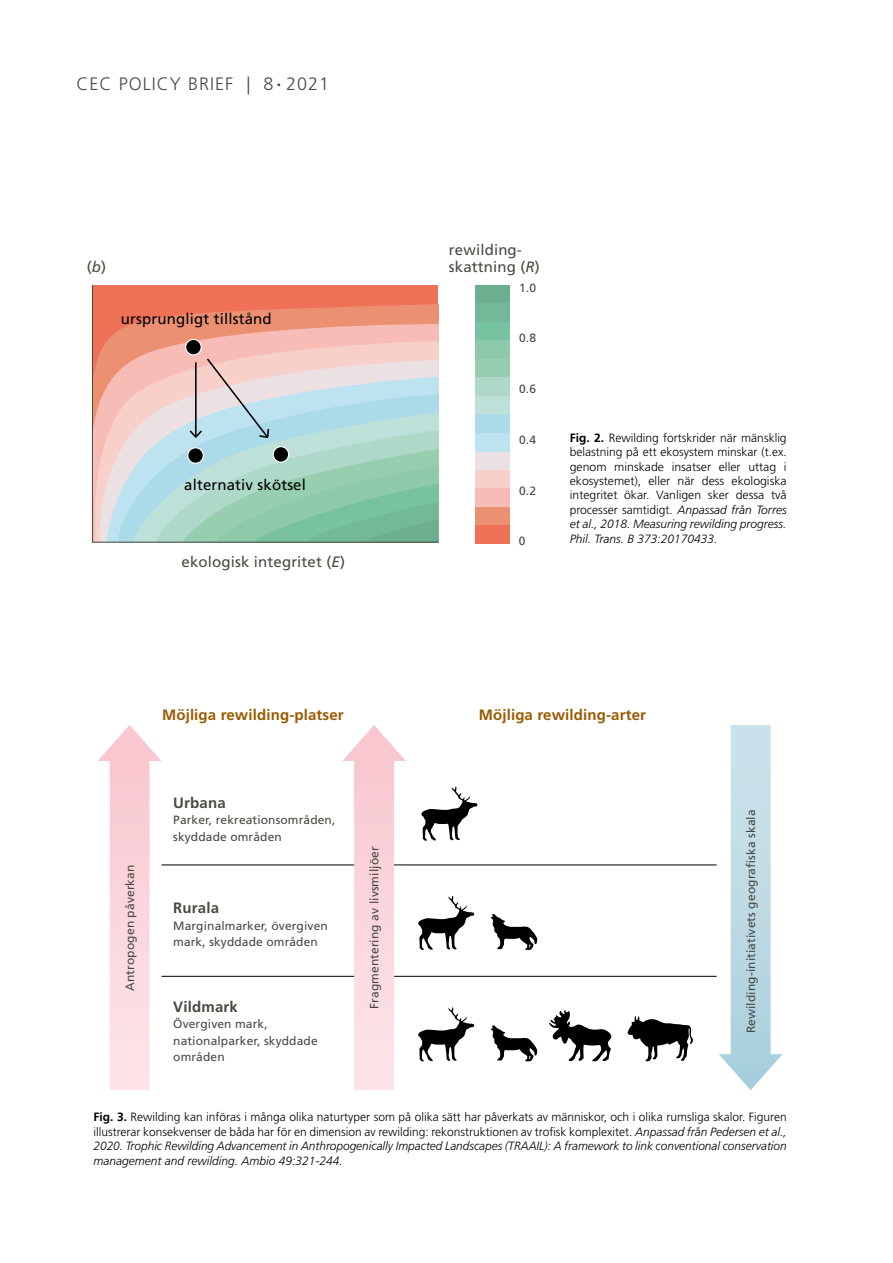
<style>
.page{position:relative;width:893px;height:1263px;background:#fff}
.page>*{position:absolute;margin:0;border:0;box-sizing:border-box;transform-origin:0 0}
.t1{font:300 18px "Frutiger LT Std";letter-spacing:.06em;color:#4a4941}
.t2{font:15px/16.5px "Frutiger LT Std";letter-spacing:.01em;color:#4a4941}
.t3{font:700 15px "Frutiger LT Std";letter-spacing:.01em;color:#9a5b02}
.t4{font:15px "Frutiger LT Std";letter-spacing:.01em;color:#000}
.t5{font:700 15px "Frutiger LT Std";letter-spacing:.01em;color:#4a4941}
.bildtext{font:300 12px/14.4px "Frutiger LT Std";color:#000;text-align:justify}
.t6{font:12px/16.5px "Frutiger LT Std";letter-spacing:.01em;color:#4a4941}
.s1{font-weight:700}
.s2{font-style:italic}
</style>
<div class="page">
<div style="left:476px;top:285px;width:34px;height:18px;background:#6dae90"></div>
<div style="left:476px;top:303px;width:34px;height:19px;background:#73b999"></div>
<div style="left:476px;top:322px;width:34px;height:18px;background:#76c2a1"></div>
<div style="left:476px;top:340px;width:34px;height:19px;background:#8dc9aa"></div>
<div style="left:476px;top:359px;width:34px;height:18px;background:#97ceb0"></div>
<div style="left:476px;top:451px;width:34px;height:19px;background:#ebe0e2"></div>
<div style="left:476px;top:377px;width:34px;height:19px;background:#aed8c8"></div>
<div style="left:476px;top:470px;width:34px;height:18px;background:#f8d0ca"></div>
<div style="left:476px;top:396px;width:34px;height:18px;background:#bde0d9"></div>
<div style="left:476px;top:488px;width:34px;height:19px;background:#f7bcb5"></div>
<div style="left:476px;top:414px;width:34px;height:19px;background:#abdae9"></div>
<div style="left:476px;top:507px;width:34px;height:18px;background:#ec9072"></div>
<div style="left:476px;top:433px;width:34px;height:18px;background:#bde3f0"></div>
<div style="left:476px;top:525px;width:34px;height:19px;background:#ee7158"></div>
<svg style="left:92px;top:285px;width:347px;height:258px"></svg>
<div style="left:186px;top:339px;width:15px;height:16px;background:#000;border-radius:50%"></div>
<div style="left:185px;top:339px;width:17px;height:16px;border:1px solid #fff;border-radius:50%"></div>
<svg style="left:132px;top:357px;width:306px;height:185px"></svg>
<hr style="left:161px;top:865px;width:556px;height:1px;background:#000">
<hr style="left:161px;top:976px;width:556px;height:1px;background:#000">
<svg style="left:418px;top:896px;width:57px;height:54px"></svg>
<svg style="left:418px;top:1007px;width:57px;height:54px"></svg>
<svg style="left:421px;top:786px;width:57px;height:55px"></svg>
<svg style="left:490px;top:913px;width:47px;height:37px"></svg>
<svg style="left:490px;top:1025px;width:47px;height:36px"></svg>
<svg style="left:549px;top:1010px;width:63px;height:51px"></svg>
<svg style="left:627px;top:1016px;width:66px;height:45px"></svg>
<svg style="left:98px;top:725px;width:63px;height:365px"></svg>
<svg style="left:342px;top:725px;width:64px;height:365px"></svg>
<svg style="left:719px;top:725px;width:63px;height:365px"></svg>
<h1 class="t1" style="left:77px;top:74px;width:254px">CEC POLICY BRIEF | 8<span class="s1">·</span> 2021</h1>
<p class="t2" style="left:87px;top:258px;width:21px">(<span class="s2">b</span>)</p>
<p class="t4" style="left:121px;top:310px;width:152px">ursprungligt tillstånd</p>
<p class="t4" style="left:184px;top:476px;width:123px">alternativ skötsel</p>
<p class="t2" style="left:182px;top:554px;width:165px">ekologisk integritet (<span class="s2">E</span>)</p>
<p class="t3" style="left:162px;top:706px;width:183px">Möjliga rewilding-platser</p>
<p class="t6" style="left:122px;top:991px;width:128px;rotate:-90deg">Antropogen påverkan</p>
<p class="t5" style="left:173px;top:794px;width:54px">Urbana</p>
<p class="t6" style="left:173px;top:812px;width:164px">Parker, rekreationsområden, skyddade områden</p>
<p class="t5" style="left:173px;top:899px;width:47px">Rurala</p>
<p class="t6" style="left:173px;top:917px;width:156px">Marginalmarker, övergiven mark, skyddade områden</p>
<p class="t5" style="left:173px;top:998px;width:66px">Vildmark</p>
<p class="t6" style="left:173px;top:1016px;width:146px">Övergiven mark, nationalparker, skyddade områden</p>
<p class="t6" style="left:366px;top:1009px;width:164px;rotate:-90deg">Fragmentering av livsmiljöer</p>
<p class="t2" style="left:449px;top:242px;width:92px">rewilding&shy;skattning (<span class="s2">R</span>)</p>
<p class="t6" style="left:519px;top:279px;width:18px">1.0</p>
<p class="t6" style="left:519px;top:330px;width:18px">0.8</p>
<p class="t6" style="left:519px;top:381px;width:18px">0.6</p>
<p class="t6" style="left:519px;top:431px;width:18px">0.4</p>
<p class="t6" style="left:519px;top:482px;width:18px">0.2</p>
<p class="t6" style="left:519px;top:533px;width:8px">0</p>
<p class="bildtext" style="left:570px;top:431px;width:218px"><span class="s1">Fig. 2.</span> Rewilding fortskrider när mänsklig belastning på ett ekosystem minskar (t.ex. genom minskade insatser eller uttag i ekosystemet), eller när dess ekologiska integritet ökar. Vanligen sker dessa två processer samtidigt. <span class="s2">Anpassad från Torres et al., 2018. Measuring rewilding progress.<br>Phil. Trans. B 373:20170433.</span></p>
<p class="t3" style="left:479px;top:706px;width:169px">Möjliga rewilding-arter</p>
<p class="t6" style="left:743px;top:1033px;width:225px;rotate:-90deg">Rewilding-initiativets geografiska skala</p>
<p class="bildtext" style="left:94px;top:1110px;width:695px"><span class="s1">Fig. 3.</span> Rewilding kan införas i många olika naturtyper som på olika sätt har påverkats av människor, och i olika rumsliga skalor. Figuren illustrerar konsekvenser de båda har för en dimension av rewilding: rekonstruktionen av trofisk komplexitet. <span class="s2">Anpassad från Pedersen et al., 2020. Trophic Rewilding Advancement in Anthropogenically Impacted Landscapes (TRAAIL): A framework to link conventional conservation management and rewilding. Ambio 49:321-244.</span></p>
</div>
